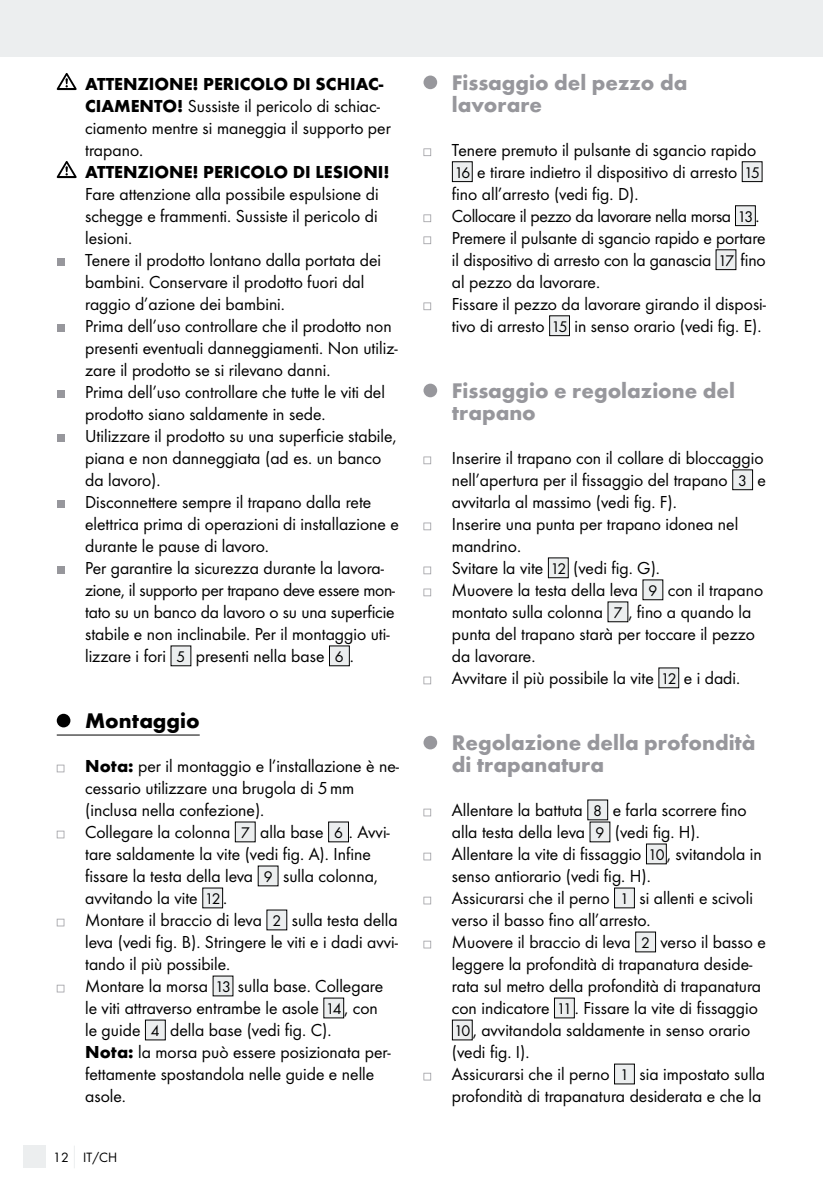
<style>
.page{position:relative;width:823px;height:1191px;background:#fff}
.page>*{position:absolute;margin:0;border:0;box-sizing:border-box;transform-origin:0 0}
.t1{font:700 22px/22px "Futura";color:#97979c}
.t2{font:700 22px "Futura";color:#000}
.t3{font:18px/22px "Futura Boo";color:#000}
.t4{font:700 18px "Futura";color:#000}
.t5{font:14px "Futura Boo";color:#000}
.s1{font-family:"Futura";font-weight:700}
.s2{font-size:16px}
</style>
<div class="page">
<div style="left:0;top:0;width:822px;height:57px;background:#eceeef"></div>
<div style="left:23px;top:1145px;width:22px;height:23px;background:#eceeef"></div>
<svg style="left:74px;top:1146px;width:1px;height:22px"></svg>
<hr style="left:57px;top:734px;width:143px;height:1px;background:#000">
<svg style="left:57px;top:73px;width:20px;height:17px"></svg>
<svg style="left:57px;top:161px;width:20px;height:17px"></svg>
<div style="left:57px;top:258px;width:7px;height:8px;background:#97979c"></div>
<div style="left:57px;top:324px;width:7px;height:8px;background:#97979c"></div>
<div style="left:57px;top:390px;width:7px;height:8px;background:#97979c"></div>
<div style="left:57px;top:434px;width:7px;height:8px;background:#97979c"></div>
<div style="left:57px;top:500px;width:7px;height:8px;background:#97979c"></div>
<div style="left:57px;top:566px;width:7px;height:8px;background:#97979c"></div>
<div style="left:171px;top:646px;width:20px;height:20px;background:#eceeef"></div>
<div style="left:329px;top:646px;width:20px;height:20px;background:#eceeef"></div>
<div style="left:57px;top:714px;width:13px;height:13px;background:#000;border-radius:50%"></div>
<svg style="left:57px;top:764px;width:7px;height:8px"></svg>
<svg style="left:57px;top:830px;width:7px;height:8px"></svg>
<div style="left:235px;top:822px;width:20px;height:20px;background:#eceeef"></div>
<div style="left:328px;top:822px;width:20px;height:20px;background:#eceeef"></div>
<div style="left:328px;top:821px;width:21px;height:21px;border:1px solid #000"></div>
<div style="left:258px;top:866px;width:20px;height:20px;background:#eceeef"></div>
<div style="left:203px;top:888px;width:19px;height:20px;background:#eceeef"></div>
<svg style="left:57px;top:918px;width:7px;height:8px"></svg>
<div style="left:267px;top:910px;width:19px;height:20px;background:#eceeef"></div>
<svg style="left:57px;top:984px;width:7px;height:8px"></svg>
<div style="left:213px;top:976px;width:20px;height:20px;background:#eceeef"></div>
<div style="left:323px;top:998px;width:20px;height:20px;background:#eceeef"></div>
<div style="left:145px;top:1020px;width:20px;height:20px;background:#eceeef"></div>
<div style="left:145px;top:1019px;width:21px;height:21px;border:1px solid #000"></div>
<div style="left:423px;top:76px;width:14px;height:13px;background:#97979c;border-radius:50%"></div>
<svg style="left:423px;top:148px;width:8px;height:8px"></svg>
<div style="left:452px;top:162px;width:20px;height:20px;background:#eceeef"></div>
<div style="left:451px;top:161px;width:21px;height:21px;border:1px solid #000"></div>
<div style="left:741px;top:162px;width:20px;height:20px;background:#eceeef"></div>
<div style="left:741px;top:161px;width:21px;height:21px;border:1px solid #000"></div>
<svg style="left:423px;top:214px;width:8px;height:8px"></svg>
<div style="left:735px;top:206px;width:19px;height:20px;background:#eceeef"></div>
<div style="left:734px;top:205px;width:21px;height:21px;border:1px solid #000"></div>
<svg style="left:423px;top:236px;width:8px;height:8px"></svg>
<div style="left:715px;top:250px;width:20px;height:20px;background:#eceeef"></div>
<svg style="left:423px;top:302px;width:8px;height:8px"></svg>
<div style="left:549px;top:316px;width:20px;height:20px;background:#eceeef"></div>
<div style="left:548px;top:315px;width:21px;height:21px;border:1px solid #000"></div>
<div style="left:423px;top:384px;width:14px;height:13px;background:#97979c;border-radius:50%"></div>
<svg style="left:423px;top:456px;width:8px;height:8px"></svg>
<div style="left:732px;top:470px;width:20px;height:20px;background:#eceeef"></div>
<div style="left:731px;top:469px;width:21px;height:21px;border:1px solid #000"></div>
<svg style="left:423px;top:522px;width:8px;height:8px"></svg>
<svg style="left:423px;top:566px;width:8px;height:8px"></svg>
<div style="left:548px;top:558px;width:20px;height:20px;background:#eceeef"></div>
<div style="left:547px;top:557px;width:21px;height:21px;border:1px solid #000"></div>
<svg style="left:423px;top:588px;width:8px;height:8px"></svg>
<div style="left:642px;top:580px;width:20px;height:20px;background:#eceeef"></div>
<div style="left:607px;top:602px;width:20px;height:20px;background:#eceeef"></div>
<svg style="left:423px;top:676px;width:8px;height:8px"></svg>
<div style="left:658px;top:668px;width:20px;height:20px;background:#eceeef"></div>
<div style="left:423px;top:736px;width:14px;height:13px;background:#97979c;border-radius:50%"></div>
<svg style="left:423px;top:808px;width:8px;height:8px"></svg>
<div style="left:587px;top:800px;width:20px;height:20px;background:#eceeef"></div>
<div style="left:589px;top:822px;width:20px;height:20px;background:#eceeef"></div>
<svg style="left:423px;top:852px;width:8px;height:8px"></svg>
<div style="left:646px;top:844px;width:20px;height:20px;background:#eceeef"></div>
<svg style="left:423px;top:896px;width:8px;height:8px"></svg>
<div style="left:614px;top:888px;width:20px;height:20px;background:#eceeef"></div>
<svg style="left:423px;top:940px;width:8px;height:8px"></svg>
<div style="left:635px;top:932px;width:20px;height:20px;background:#eceeef"></div>
<div style="left:554px;top:998px;width:20px;height:20px;background:#eceeef"></div>
<div style="left:452px;top:1020px;width:20px;height:20px;background:#eceeef"></div>
<svg style="left:423px;top:1072px;width:8px;height:8px"></svg>
<div style="left:614px;top:1064px;width:20px;height:20px;background:#eceeef"></div>
<p class="t4" style="left:85px;top:73px;width:299px">ATTENZIONE! PERICOLO DI SCHIAC-</p>
<p class="t3" style="left:85px;top:95px;width:307px"><span class="s1">CIAMENTO!</span> Sussiste il pericolo di schiac&shy;ciamento mentre si maneggia il supporto per trapano.</p>
<p class="t4" style="left:85px;top:161px;width:306px">ATTENZIONE! PERICOLO DI LESIONI!</p>
<p class="t3" style="left:85px;top:183px;width:315px">Fare attenzione alla possibile espulsione di schegge e frammenti. Sussiste il pericolo di lesioni.<br>Tenere il prodotto lontano dalla portata dei bambini. Conservare il prodotto fuori dal raggio d’azione dei bambini.<br>Prima dell’uso controllare che il prodotto non presenti eventuali danneggiamenti. Non utiliz&shy;zare il prodotto se si rilevano danni.<br>Prima dell’uso controllare che tutte le viti del prodotto siano saldamente in sede.<br>Utilizzare il prodotto su una superficie stabile, piana e non danneggiata (ad es. un banco da lavoro).<br>Disconnettere sempre il trapano dalla rete elettrica prima di operazioni di installazione e durante le pause di lavoro.<br>Per garantire la sicurezza durante la lavora&shy;zione, il supporto per trapano deve essere mon&shy;tato su un banco da lavoro o su una superficie stabile e non inclinabile. Per il montaggio uti&shy;lizzare i fori <span class="s2">5</span> presenti nella base <span class="s2">6</span> .</p>
<p class="t2" style="left:85px;top:707px;width:116px">Montaggio</p>
<p class="t3" style="left:85px;top:755px;width:315px"><span class="s1">Nota:</span> per il montaggio e l’installazione è ne&shy;cessario utilizzare una brugola di 5mm (inclusa nella confezione).<br>Collegare la colonna <span class="s2">7</span> alla base <span class="s2">6</span> . Avvi&shy;tare saldamente la vite (vedi fig. A). Infine fissare la testa della leva <span class="s2">9</span> sulla colonna, avvitando la vite <span class="s2">12</span> .<br>Montare il braccio di leva <span class="s2">2</span> sulla testa della leva (vedi fig. B). Stringere le viti e i dadi avvi&shy;tando il più possibile.<br>Montare la morsa <span class="s2">13</span> sulla base. Collegare le viti attraverso entrambe le asole <span class="s2">14</span> , con<br>le guide <span class="s2">4</span> della base (vedi fig. C).<br><span class="s1">Nota:</span> la morsa può essere posizionata per&shy;fettamente spostandola nelle guide e nelle asole.</p>
<p class="t5" style="left:53px;top:1149px;width:65px">12 IT/CH</p>
<p class="t1" style="left:451px;top:71px;width:237px">Fissaggio del pezzo da lavorare</p>
<p class="t3" style="left:451px;top:139px;width:315px">Tenere premuto il pulsante di sgancio rapido <span class="s2">16</span> e tirare indietro il dispositivo di arresto <span class="s2">15 </span>fino all’arresto (vedi fig. D).<br>Collocare il pezzo da lavorare nella morsa <span class="s2">13</span>.<br>Premere il pulsante di sgancio rapido e portare il dispositivo di arresto con la ganascia <span class="s2">17</span> fino al pezzo da lavorare.<br>Fissare il pezzo da lavorare girando il disposi&shy;tivo di arresto <span class="s2">15</span> in senso orario (vedi fig. E).</p>
<p class="t1" style="left:451px;top:379px;width:284px">Fissaggio e regolazione del trapano</p>
<p class="t3" style="left:451px;top:447px;width:315px">Inserire il trapano con il collare di bloccaggio nell’apertura per il fissaggio del trapano <span class="s2">3</span> e avvitarla al massimo (vedi fig. F).<br>Inserire una punta per trapano idonea nel mandrino.<br>Svitare la vite <span class="s2">12</span> (vedi fig. G).<br>Muovere la testa della leva <span class="s2">9</span> con il trapano montato sulla colonna <span class="s2">7</span> , fino a quando la punta del trapano starà per toccare il pezzo da lavorare.<br>Avvitare il più possibile la vite <span class="s2">12</span> e i dadi.</p>
<p class="t1" style="left:451px;top:731px;width:305px">Regolazione della profondità di trapanatura</p>
<p class="t3" style="left:451px;top:799px;width:315px">Allentare la battuta <span class="s2">8</span> e farla scorrere fino alla testa della leva <span class="s2">9</span> (vedi fig. H).<br>Allentare la vite di fissaggio <span class="s2">10</span> , svitandola in senso antiorario (vedi fig. H).<br>Assicurarsi che il perno <span class="s2">1</span> si allenti e scivoli verso il basso fino all’arresto.<br>Muovere il braccio di leva <span class="s2">2</span> verso il basso e leggere la profondità di trapanatura deside&shy;rata sul metro della profondità di trapanatura con indicatore <span class="s2">11</span> . Fissare la vite di fissaggio <span class="s2">10</span> , avvitandola saldamente in senso orario (vedi fig. I).<br>Assicurarsi che il perno <span class="s2">1</span> sia impostato sulla profondità di trapanatura desiderata e che la</p>
</div>
